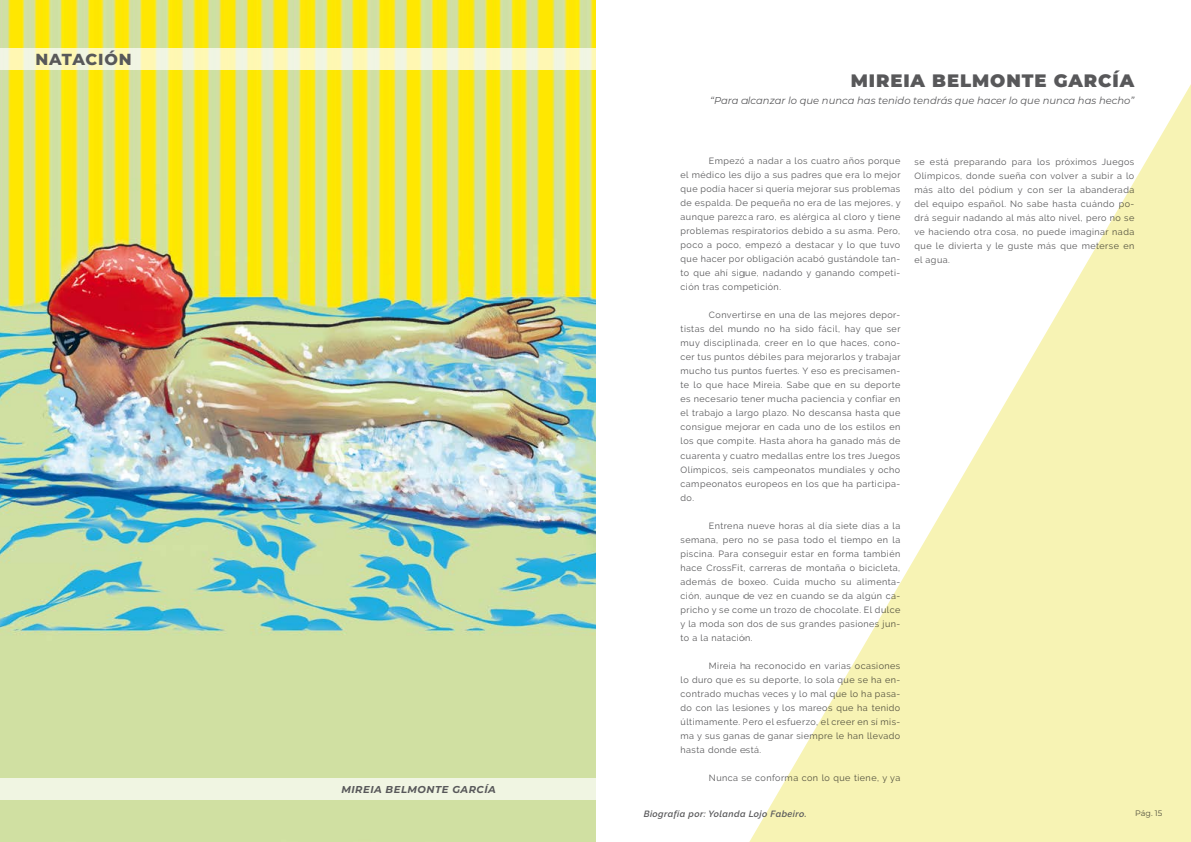
<style>
.page{position:relative;width:1191px;height:842px;background:#fff}
.page>*{position:absolute;margin:0;border:0;box-sizing:border-box;transform-origin:0 0}
.t1{font:900 18px "Montserrat";letter-spacing:.05em;color:#58585a}
.t2{font:800 16px "Montserrat";letter-spacing:.05em;color:#58585a}
.t3{font:italic 10px "Montserrat";color:#58585a}
.t4{font:italic 700 10px "Montserrat";letter-spacing:.05em;color:#58585a}
.t5{font:9px/14px "Raleway";letter-spacing:.05em;color:#58585a;text-align:justify}
.t6{font:italic 600 9px "Raleway";letter-spacing:.05em;color:#58585a}
.t7{font:8px "Montserrat";color:#58585a}
</style>
<div class="page">
<img style="left:0;top:0;width:595px;height:842px">
<div style="left:0;top:778px;width:595px;height:21px;background:#f0f5e2"></div>
<svg style="left:0;top:48px;width:595px;height:21px;background:#f8f6c8"></svg>
<svg style="left:749px;top:84px;width:442px;height:758px"></svg>
<h2 class="t2" style="left:35px;top:47px;width:98px">NATACIÓN</h2>
<p class="t4" style="left:341px;top:782px;width:156px">MIREIA BELMONTE GARCÍA</p>
<h1 class="t1" style="left:850px;top:67px;width:285px">MIREIA BELMONTE GARCÍA</h1>
<p class="t3" style="left:710px;top:93px;width:425px">“Para alcanzar lo que nunca has tenido tendrás que hacer lo que nunca has hecho”</p>
<p class="t5" style="left:680px;top:154px;width:221px;text-indent:28px">Empezó a nadar a los cuatro años porque el médico les dijo a sus padres que era lo mejor que podía hacer si quería mejorar sus problemas de espalda. De pequeña no era de las mejores, y aunque parezca raro, es alérgica al cloro y tiene problemas respiratorios debido a su asma. Pero, poco a poco, empezó a destacar y lo que tuvo que hacer por obligación acabó gustándole tan&shy;to que ahí sigue, nadando y ganando competi&shy;ción tras competición.</p>
<p class="t5" style="left:680px;top:308px;width:221px;text-indent:28px">Convertirse en una de las mejores depor&shy;tistas del mundo no ha sido fácil, hay que ser muy disciplinada, creer en lo que haces, cono&shy;cer tus puntos débiles para mejorarlos y trabajar mucho tus puntos fuertes. Y eso es precisamen&shy;te lo que hace Mireia. Sabe que en su deporte es necesario tener mucha paciencia y confiar en el trabajo a largo plazo. No descansa hasta que consigue mejorar en cada uno de los estilos en los que compite. Hasta ahora ha ganado más de cuarenta y cuatro medallas entre los tres Juegos Olímpicos, seis campeonatos mundiales y ocho campeonatos europeos en los que ha participa&shy;do.</p>
<p class="t5" style="left:680px;top:518px;width:221px;text-indent:28px">Entrena nueve horas al día siete días a la semana, pero no se pasa todo el tiempo en la piscina. Para conseguir estar en forma también hace CrossFit, carreras de montaña o bicicleta, además de boxeo. Cuida mucho su alimenta&shy;ción, aunque de vez en cuando se da algún ca&shy;pricho y se come un trozo de chocolate. El dulce y la moda son dos de sus grandes pasiones jun&shy;to a la natación.</p>
<p class="t5" style="left:680px;top:658px;width:221px;text-indent:28px">Mireia ha reconocido en varias ocasiones lo duro que es su deporte, lo sola que se ha en&shy;contrado muchas veces y lo mal que lo ha pasa&shy;do con las lesiones y los mareos que ha tenido últimamente. Pero el esfuerzo, el creer en sí mis&shy;ma y sus ganas de ganar siempre le han llevado hasta donde está.</p>
<p class="t5" style="left:709px;top:770px;width:193px">Nunca se conforma con lo que tiene, y ya</p>
<p class="t6" style="left:643px;top:808px;width:164px">Biografía por: Yolanda Lojo Fabeiro.</p>
<p class="t5" style="left:914px;top:154px;width:221px">se está preparando para los próximos Juegos Olímpicos, donde sueña con volver a subir a lo más alto del pódium y con ser la abanderada del equipo español. No sabe hasta cuándo po&shy;drá seguir nadando al más alto nivel, pero no se ve haciendo otra cosa, no puede imaginar nada que le divierta y le guste más que meterse en el agua.</p>
<p class="t7" style="left:1135px;top:808px;width:29px">Pág. 15</p>
</div>
